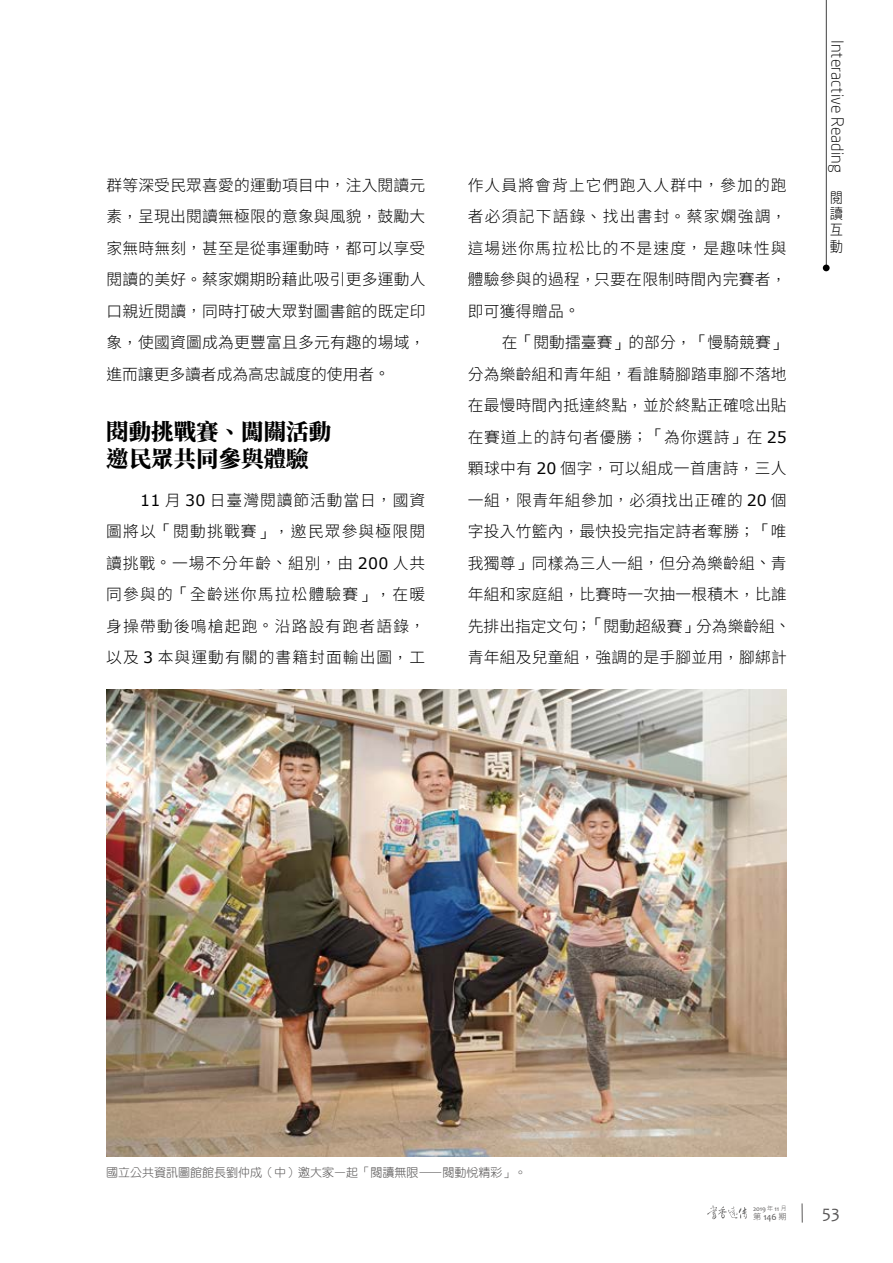
<style>
.page{position:relative;width:893px;height:1263px;background:#fff}
.page>*{position:absolute;margin:0;border:0;box-sizing:border-box;transform-origin:0 0}
.t1{font:800 22.5px/27px "Source Han Serif TC";color:#000}
.t2{font:18px "Candara";color:#595757}
.t3{font:300 16.5px "Neo Sans";color:#000}
.t4{font:300 15.75px/31.5px "Noto Sans Hant";letter-spacing:.015em;color:#000;text-align:justify}
.t5{font:300 14.85px/16.4px "Gen Jyuu Gothic";color:#000;text-align:justify;scale:.9 1}
.t6{font:12px "DF Yuan Lt HK BF";color:#595757}
.t7{font:9.45px "Candara";color:#595757}
.t8{font:6.9px "Candara";letter-spacing:-.02em;color:#595757}
.s1{font-family:"DF Li Hei W3 WIN BF";font-weight:400}
.s2{font-family:"Verdana";font-weight:400}
.s3{font-family:"DF Hei W3 WINP BF";font-size:6px}
.s4{font-family:"DF Hei W3 WINP BF";font-size:8.25px}
</style>
<div class="page">
<svg style="left:802px;top:1203px;width:1px;height:19px"></svg>
<svg style="left:707px;top:1205px;width:40px;height:14px"></svg>
<div style="left:823px;top:265px;width:7px;height:6px;background:#000;border-radius:3px"></div>
<img style="left:106px;top:690px;width:681px;height:467px">
<p class="t4" style="left:106px;top:169px;width:321px">群等深受民眾喜愛的運動項目中<span class="s1">，</span>注入閱讀元素<span class="s1">，</span>呈現出閱讀無極限的意象與風貌<span class="s1">，</span>鼓勵大家無時無刻<span class="s1">，</span>甚至是從事運動時<span class="s1">，</span>都可以享受閱讀的美好<span class="s1">。</span>蔡家嫻期盼藉此吸引更多運動人口親近閱讀<span class="s1">，</span>同時打破大眾對圖書館的既定印象<span class="s1">，</span>使國資圖成為更豐富且多元有趣的場域<span class="s1">，</span>進而讓更多讀者成為高忠誠度的使用者<span class="s1">。</span></p>
<h1 class="t1" style="left:106px;top:419px;width:226px">閱動挑戰賽、闖關活動邀民眾共同參與體驗</h1>
<p class="t4" style="left:106px;top:484px;width:320px;text-indent:34px"><span class="s2">11</span> 月 <span class="s2">30</span> 日臺灣閱讀節活動當日<span class="s1">，</span>國資圖將以<span class="s1">「</span>閱動挑戰賽<span class="s1">」，</span>邀民眾參與極限閱讀挑戰<span class="s1">。</span>一場不分年齡<span class="s1">、</span>組別<span class="s1">，</span>由 <span class="s2">200</span> 人共同參與的<span class="s1">「</span>全齡迷你馬拉松體驗賽<span class="s1">」，</span>在暖身操帶動後鳴槍起跑<span class="s1">。</span>沿路設有跑者語錄<span class="s1">，</span>以及 <span class="s2">3</span> 本與運動有關的書籍封面輸出圖<span class="s1">，</span>工</p>
<p class="t4" style="left:468px;top:169px;width:320px">作人員將會背上它們跑入人群中<span class="s1">，</span>參加的跑者必須記下語錄<span class="s1">、</span>找出書封<span class="s1">。</span>蔡家嫻強調<span class="s1">，</span>這場迷你馬拉松比的不是速度<span class="s1">，</span>是趣味性與體驗參與的過程<span class="s1">，</span>只要在限制時間內完賽者<span class="s1">，</span>即可獲得贈品<span class="s1">。</span></p>
<p class="t4" style="left:468px;top:327px;width:324px;text-align:left;text-indent:34px">在<span class="s1">「</span>閱動擂臺賽<span class="s1">」</span>的部分<span class="s1">，「</span>慢騎競賽<span class="s1">」</span>分為樂齡組和青年組<span class="s1">，</span>看誰騎腳踏車腳不落地在最慢時間內抵達終點<span class="s1">，</span>並於終點正確唸出貼在賽道上的詩句者優勝<span class="s1">；「</span>為你選詩<span class="s1">」</span>在 <span class="s2">25</span>顆球中有 <span class="s2">20</span> 個字<span class="s1">，</span>可以組成一首唐詩<span class="s1">，</span>三人一組<span class="s1">，</span>限青年組參加<span class="s1">，</span>必須找出正確的 <span class="s2">20</span> 個字投入竹籃內<span class="s1">，</span>最快投完指定詩者奪勝<span class="s1">；「</span>唯我獨尊<span class="s1">」</span>同樣為三人一組<span class="s1">，</span>但分為樂齡組<span class="s1">、</span>青年組和家庭組<span class="s1">，</span>比賽時一次抽一根積木<span class="s1">，</span>比誰先排出指定文句<span class="s1">；「</span>閱動超級賽<span class="s1">」</span>分為樂齡組<span class="s1">、</span>青年組及兒童組<span class="s1">，</span>強調的是手腳並用<span class="s1">，</span>腳綁計</p>
<p class="t3" style="left:845px;top:40px;width:134px;rotate:90deg">Interactive Reading</p>
<p class="t5" style="left:830px;top:189px;width:16px">閱讀互動</p>
<p class="t6" style="left:106px;top:1166px;width:421px">國立公共資訊圖館館長劉仲成（中）邀大家一起「閱讀無限—閱動悅精彩」。</p>
<p class="t8" style="left:753px;top:1204px;width:35px">2019 <span class="s3">年</span> 11 <span class="s3">月</span></p>
<p class="t7" style="left:753px;top:1211px;width:35px"><span class="s4">第</span> 146 <span class="s4">期</span></p>
<p class="t2" style="left:822px;top:1201px;width:19px">53</p>
</div>
